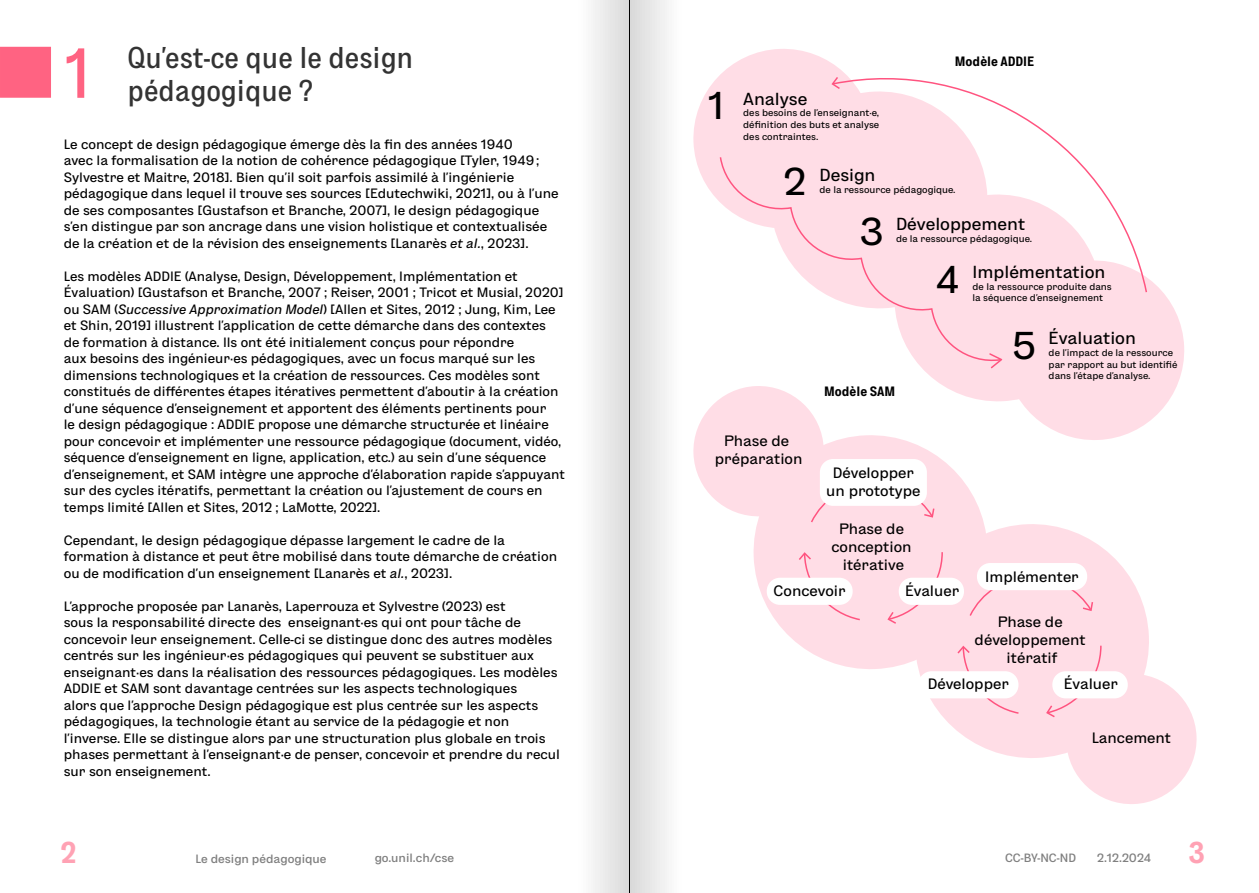
<style>
.page{position:relative;width:1259px;height:893px;background:#fff}
.page>*{position:absolute;margin:0;border:0;box-sizing:border-box;transform-origin:0 0}
.t1{font:condensed 70.5px "ES Formal";color:#ff6382}
.t2{font:condensed 30px/33px "ES Formal";color:#333}
.t3{font:700 condensed 30px "ES Formal";color:#ffa2b4}
.t4{font:17.4px "ES Formal Standard";color:#000}
.t5{font:15px/18px "ES Formal Standard";color:#000;text-align:center}
.t6{font:13.5px/16.5px "ES Formal Standard";color:#000}
.t7{font:700 condensed 13.5px "ES Formal";color:#000}
.t8{font:500 12px "ES Formal Standard";color:#808080}
.t9{font:9.6px/11.6px "ES Formal Standard";color:#000}
.s1{font-style:italic}
.s2{font-size:38.7px}
</style>
<div class="page">
<svg style="left:630px;top:0;width:567px;height:892px"></svg>
<hr style="left:629px;top:0;width:1px;height:893px;background:#000">
<div style="left:0;top:47px;width:51px;height:51px;background:#ff6382"></div>
<svg style="left:912px;top:524px;width:239px;height:236px;fill:#ffdde6"></svg>
<svg style="left:751px;top:524px;width:239px;height:147px;fill:#ffdde6"></svg>
<svg style="left:798px;top:552px;width:63px;height:69px;background:#ffd8e2"></svg>
<div style="left:887px;top:551px;width:56px;height:73px;background:#ffdde6"></div>
<div style="left:767px;top:578px;width:85px;height:27px;background:#fff;border-radius:13px"></div>
<div style="left:898px;top:578px;width:66px;height:27px;background:#fff;border-radius:13px"></div>
<svg style="left:693px;top:49px;width:491px;height:475px"></svg>
<svg style="left:957px;top:646px;width:63px;height:69px;background:#ffd7e2"></svg>
<svg style="left:1046px;top:644px;width:150px;height:160px"></svg>
<div style="left:968px;top:575px;width:125px;height:42px;background:#ffdde6"></div>
<div style="left:977px;top:563px;width:110px;height:27px;background:#fff;border-radius:13px"></div>
<div style="left:918px;top:671px;width:100px;height:27px;background:#fff;border-radius:13px"></div>
<div style="left:1052px;top:671px;width:75px;height:27px;background:#fff;border-radius:13px"></div>
<h1 class="t1" style="left:64px;top:19px;width:29px">1</h1>
<h2 class="t2" style="left:128px;top:39px;width:287px">Qu’est-ce que le design pédagogique ?</h2>
<p class="t6" style="left:64px;top:135px;width:496px">Le concept de design pédagogique émerge dès la fin des années 1940<br>avec la formalisation de la notion de cohérence pédagogique [Tyler, 1949 ; Sylvestre et Maitre, 2018]. Bien qu’il soit parfois assimilé à l’ingénierie pédagogique dans lequel il trouve ses sources [Edutechwiki, 2021], ou à l’une de ses composantes [Gustafson et Branche, 2007], le design pédagogique s’en distingue par son ancrage dans une vision holistique et contextualisée de la création et de la révision des enseignements [Lanarès <span class="s1">et al.</span>, 2023].</p>
<p class="t6" style="left:64px;top:267px;width:503px">Les modèles ADDIE (Analyse, Design, Développement, Implémentation et Évaluation) [Gustafson et Branche, 2007 ; Reiser, 2001 ; Tricot et Musial, 2020] ou SAM (<span class="s1">Successive Approximation Model</span>) [Allen et Sites, 2012 ; Jung, Kim, Lee et Shin, 2019] illustrent l’application de cette démarche dans des contextes<br>de formation à distance. Ils ont été initialement conçus pour répondre<br>aux besoins des ingénieur·es pédagogiques, avec un focus marqué sur les dimensions technologiques et la création de ressources. Ces modèles sont constitués de différentes étapes itératives permettent d’aboutir à la création d’une séquence d’enseignement et apportent des éléments pertinents pour<br>le design pédagogique : ADDIE propose une démarche structurée et linéaire pour concevoir et implémenter une ressource pédagogique (document, vidéo, séquence d'enseignement en ligne, application, etc.) au sein d’une séquence d’enseignement, et SAM intègre une approche d’élaboration rapide s’appuyant sur des cycles itératifs, permettant la création ou l’ajustement de cours en temps limité [Allen et Sites, 2012 ; LaMotte, 2022].</p>
<p class="t6" style="left:64px;top:531px;width:495px">Cependant, le design pédagogique dépasse largement le cadre de la formation à distance et peut être mobilisé dans toute démarche de création ou de modification d’un enseignement [Lanarès et <span class="s1">al.</span>, 2023].</p>
<p class="t6" style="left:64px;top:597px;width:498px">L’approche proposée par Lanarès, Laperrouza et Sylvestre (2023) est<br>sous la responsabilité directe des enseignant·es qui ont pour tâche de concevoir leur enseignement. Celle-ci se distingue donc des autres modèles centrés sur les ingénieur·es pédagogiques qui peuvent se substituer aux enseignant·es dans la réalisation des ressources pédagogiques. Les modèles ADDIE et SAM sont davantage centrées sur les aspects technologiques<br>alors que l’approche Design pédagogique est plus centrée sur les aspects pédagogiques, la technologie étant au service de la pédagogie et non l’inverse. Elle se distingue alors par une structuration plus globale en trois phases permettant à l’enseignant·e de penser, concevoir et prendre du recul sur son enseignement.</p>
<p class="t4" style="left:707px;top:86px;width:101px"><span class="s2">1</span> Analyse</p>
<p class="t9" style="left:743px;top:107px;width:138px;text-align:justify">des besoins de l'enseignant·e, définition des buts et analyse des contraintes.</p>
<p class="t7" style="left:955px;top:51px;width:81px">Modèle ADDIE</p>
<p class="t4" style="left:783px;top:162px;width:93px"><span class="s2">2</span> Design</p>
<p class="t9" style="left:819px;top:183px;width:138px">de la ressource pédagogique.</p>
<p class="t4" style="left:859px;top:211px;width:167px"><span class="s2">3</span> Développement</p>
<p class="t9" style="left:896px;top:232px;width:138px">de la ressource pédagogique.</p>
<p class="t4" style="left:936px;top:259px;width:171px"><span class="s2">4</span> Implémentation</p>
<p class="t9" style="left:972px;top:280px;width:141px">de la ressource produite dans la séquence d'enseignement</p>
<p class="t5" style="left:715px;top:430px;width:89px">Phase de préparation</p>
<p class="t7" style="left:824px;top:381px;width:73px">Modèle SAM</p>
<p class="t5" style="left:826px;top:462px;width:96px">Développer un prototype</p>
<p class="t5" style="left:831px;top:519px;width:82px">Phase de conception itérative</p>
<p class="t5" style="left:773px;top:581px;width:74px">Concevoir</p>
<p class="t5" style="left:905px;top:581px;width:56px">Évaluer</p>
<p class="t4" style="left:1012px;top:325px;width:126px"><span class="s2">5</span> Évaluation</p>
<p class="t9" style="left:1048px;top:346px;width:130px">de l'impact de la ressource par rapport au but identifié dans l'étape d'analyse.</p>
<p class="t5" style="left:985px;top:566px;width:95px">Implémenter</p>
<p class="t5" style="left:974px;top:612px;width:113px">Phase de développement itératif</p>
<p class="t5" style="left:927px;top:674px;width:83px">Développer</p>
<p class="t5" style="left:1063px;top:674px;width:56px">Évaluer</p>
<p class="t5" style="left:1091px;top:728px;width:81px">Lancement</p>
<h2 class="t3" style="left:61px;top:830px;width:17px">2</h2>
<p class="t8" style="left:196px;top:850px;width:132px">Le design pédagogique</p>
<p class="t8" style="left:375px;top:849px;width:81px">go.unil.ch/cse</p>
<p class="t8" style="left:1005px;top:849px;width:72px">CC-BY-NC-ND</p>
<p class="t8" style="left:1097px;top:849px;width:56px">2.12.2024</p>
<h2 class="t3" style="left:1188px;top:830px;width:18px">3</h2>
</div>
